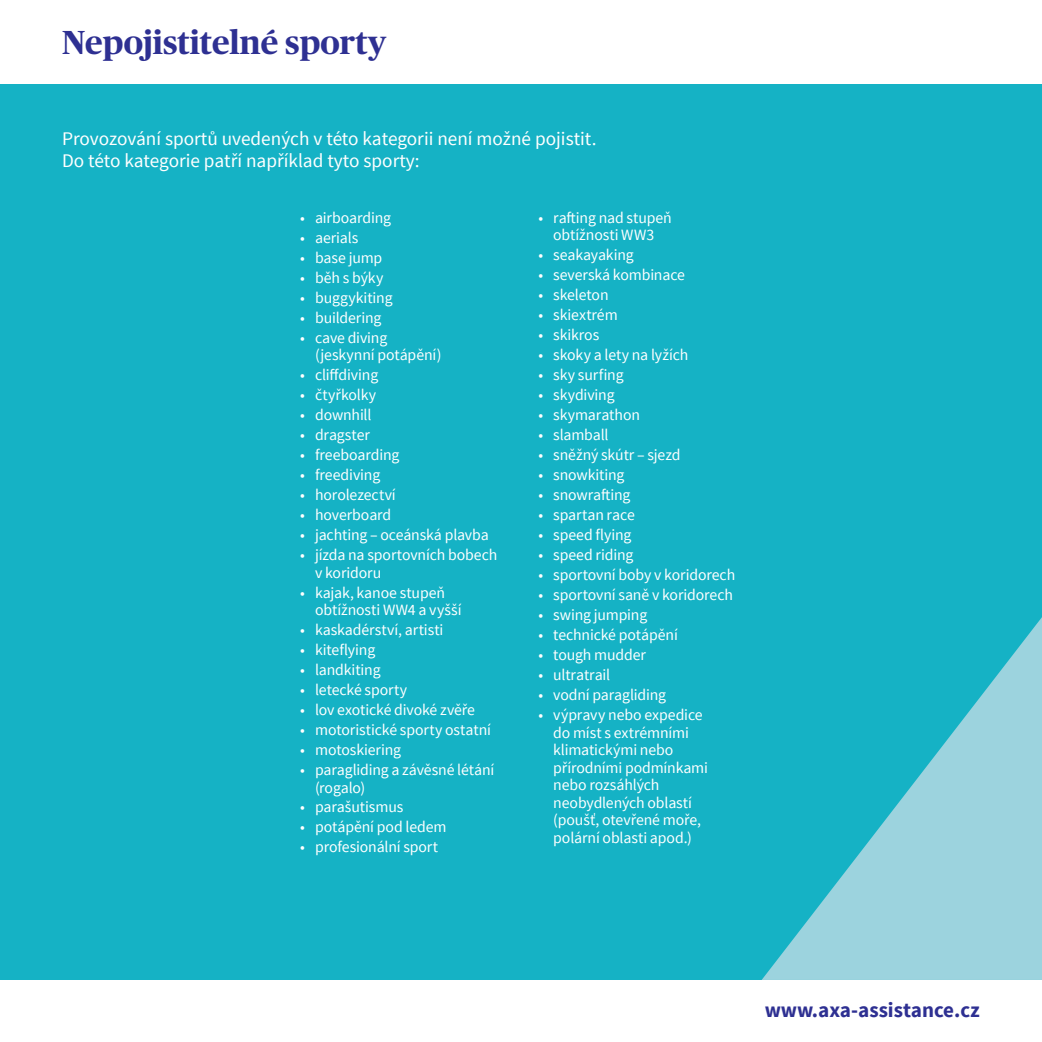
<style>
.page{position:relative;width:1042px;height:1042px;background:#fff}
.page>*{position:absolute;margin:0;border:0;box-sizing:border-box;transform-origin:0 0}
.t1{font:700 33.25px "Publico Headline";color:#2e3092}
.t2{font:700 21px "Source Sans Pro";color:#2e3092}
.t3{font:19.25px/22.8px "Source Sans Pro";color:#fff}
.t4{font:15.75px/17.5px "Source Sans Pro";letter-spacing:-.01em;color:#fff}
</style>
<div class="page">
<div style="left:0;top:84px;width:1042px;height:896px;background:#15b2c5"></div>
<svg style="left:761px;top:617px;width:281px;height:363px"></svg>
<h1 class="t1" style="left:62px;top:18px;width:326px">Nepojistitelné sporty</h1>
<p class="t3" style="left:62px;top:127px;width:536px">Provozování sportů uvedených v této kategorii není možné pojistit.<br>Do této kategorie patří například tyto sporty:</p>
<p class="t4" style="left:300px;top:209px;width:92px">• airboarding</p>
<p class="t4" style="left:300px;top:229px;width:60px">• aerials</p>
<p class="t4" style="left:300px;top:249px;width:84px">• base jump</p>
<p class="t4" style="left:300px;top:269px;width:85px">• běh s býky</p>
<p class="t4" style="left:300px;top:289px;width:94px">• buggykiting</p>
<p class="t4" style="left:300px;top:309px;width:83px">• buildering</p>
<p class="t4" style="left:315px;top:329px;width:128px;text-indent:-15px">• cave diving (jeskynní potápění)</p>
<p class="t4" style="left:300px;top:366px;width:80px">• cliffdiving</p>
<p class="t4" style="left:300px;top:386px;width:78px">• čtyřkolky</p>
<p class="t4" style="left:300px;top:406px;width:73px">• downhill</p>
<p class="t4" style="left:300px;top:426px;width:71px">• dragster</p>
<p class="t4" style="left:300px;top:446px;width:101px">• freeboarding</p>
<p class="t4" style="left:300px;top:466px;width:82px">• freediving</p>
<p class="t4" style="left:300px;top:486px;width:97px">• horolezectví</p>
<p class="t4" style="left:300px;top:506px;width:93px">• hoverboard</p>
<p class="t4" style="left:300px;top:526px;width:190px">• jachting – oceánská plavba</p>
<p class="t4" style="left:315px;top:546px;width:184px;text-indent:-15px">• jízda na sportovních bobech v koridoru</p>
<p class="t4" style="left:315px;top:584px;width:148px;text-indent:-15px">• kajak, kanoe stupeň obtížnosti WW4 a vyšší</p>
<p class="t4" style="left:300px;top:621px;width:145px">• kaskadérství, artisti</p>
<p class="t4" style="left:300px;top:641px;width:77px">• kiteflying</p>
<p class="t4" style="left:300px;top:661px;width:82px">• landkiting</p>
<p class="t4" style="left:300px;top:681px;width:109px">• letecké sporty</p>
<p class="t4" style="left:300px;top:701px;width:176px">• lov exotické divoké zvěře</p>
<p class="t4" style="left:300px;top:721px;width:192px">• motoristické sporty ostatní</p>
<p class="t4" style="left:300px;top:741px;width:102px">• motoskiering</p>
<p class="t4" style="left:315px;top:761px;width:181px;text-indent:-15px">• paragliding a závěsné létání (rogalo)</p>
<p class="t4" style="left:300px;top:799px;width:105px">• parašutismus</p>
<p class="t4" style="left:300px;top:819px;width:148px">• potápění pod ledem</p>
<p class="t4" style="left:300px;top:839px;width:140px">• profesionální sport</p>
<p class="t4" style="left:538px;top:209px;width:135px;text-align:center">• rafting nad stupeň obtížnosti WW3</p>
<p class="t4" style="left:538px;top:247px;width:97px">• seakayaking</p>
<p class="t4" style="left:538px;top:267px;width:148px">• severská kombinace</p>
<p class="t4" style="left:538px;top:287px;width:72px">• skeleton</p>
<p class="t4" style="left:538px;top:307px;width:81px">• skiextrém</p>
<p class="t4" style="left:538px;top:327px;width:62px">• skikros</p>
<p class="t4" style="left:538px;top:347px;width:151px">• skoky a lety na lyžích</p>
<p class="t4" style="left:538px;top:367px;width:87px">• sky surfing</p>
<p class="t4" style="left:538px;top:387px;width:78px">• skydiving</p>
<p class="t4" style="left:538px;top:406px;width:103px">• skymarathon</p>
<p class="t4" style="left:538px;top:426px;width:72px">• slamball</p>
<p class="t4" style="left:538px;top:446px;width:144px">• sněžný skútr – sjezd</p>
<p class="t4" style="left:538px;top:466px;width:88px">• snowkiting</p>
<p class="t4" style="left:538px;top:486px;width:94px">• snowrafting</p>
<p class="t4" style="left:538px;top:506px;width:98px">• spartan race</p>
<p class="t4" style="left:538px;top:526px;width:95px">• speed flying</p>
<p class="t4" style="left:538px;top:546px;width:97px">• speed riding</p>
<p class="t4" style="left:538px;top:566px;width:198px">• sportovní boby v koridorech</p>
<p class="t4" style="left:538px;top:586px;width:196px">• sportovní saně v koridorech</p>
<p class="t4" style="left:538px;top:606px;width:110px">• swing jumping</p>
<p class="t4" style="left:538px;top:626px;width:141px">• technické potápění</p>
<p class="t4" style="left:538px;top:646px;width:109px">• tough mudder</p>
<p class="t4" style="left:538px;top:666px;width:73px">• ultratrail</p>
<p class="t4" style="left:538px;top:686px;width:129px">• vodní paragliding</p>
<p class="t4" style="left:553px;top:706px;width:156px;text-indent:-15px">• výpravy nebo expedice do míst s extrémními klimatickými nebo přírodními podmínkami nebo rozsáhlých neobydlených oblastí (poušť, otevřené moře, polární oblasti apod.)</p>
<h2 class="t2" style="left:764px;top:996px;width:217px">www.axa-assistance.cz</h2>
</div>
